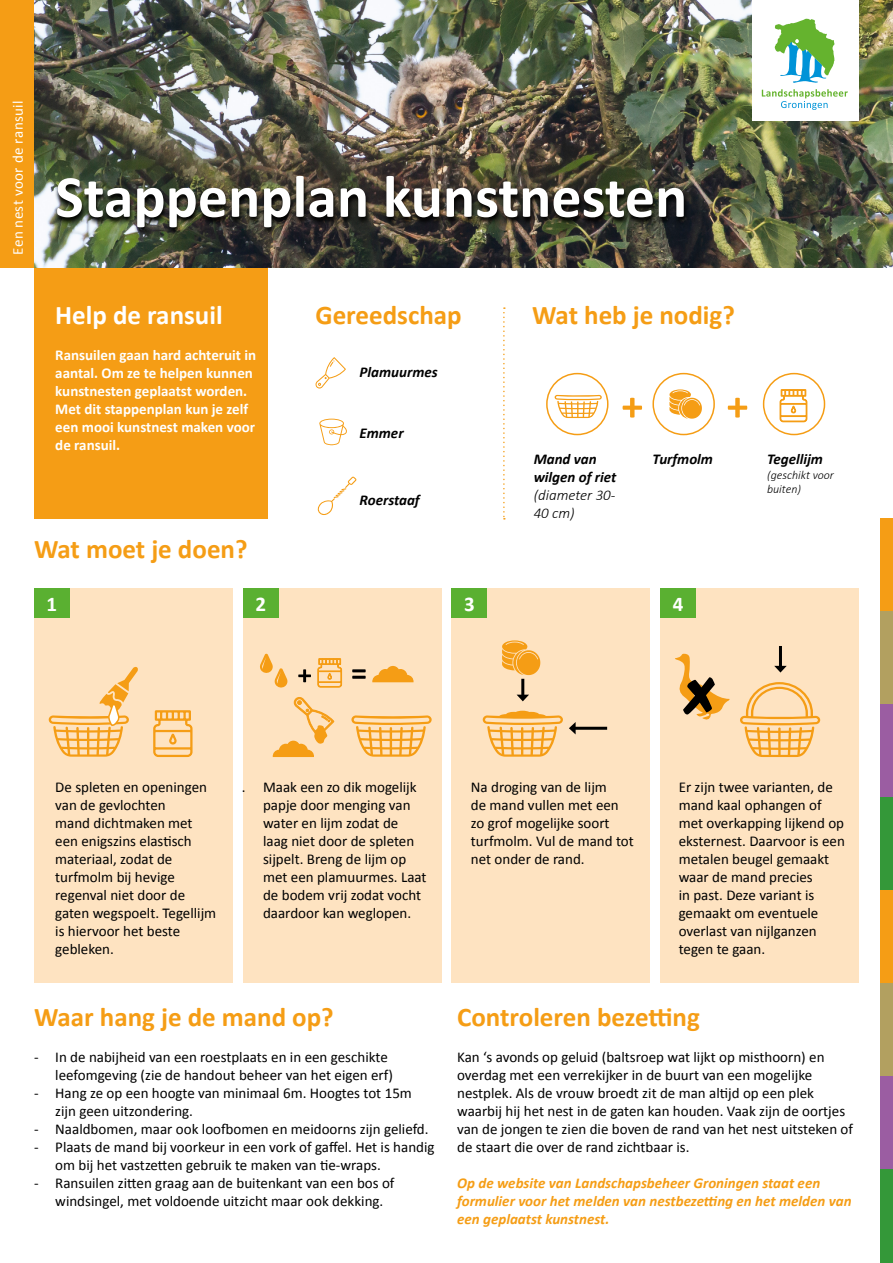
<style>
.page{position:relative;width:893px;height:1263px;background:#fff}
.page>*{position:absolute;margin:0;border:0;box-sizing:border-box;transform-origin:0 0}
.t1{font:700 60px "Calibri";color:#fff}
.t2{font:700 27px "Calibri";color:#f59d15}
.t3{font:700 27px "Calibri";color:#fff}
.t4{font:700 21px "Calibri";color:#fff}
.t5{font:15px/18px "Calibri";color:#000}
.t6{font:700 15px/18px "Calibri";color:#fff}
.t7{font:italic 700 15px/18px "Calibri";color:#f59d15}
.t8{font:italic 700 15px/18px "Calibri";color:#000}
.t9{font:15px "Calibri";letter-spacing:.02em;color:#fff}
.t10{font:italic 300 15px/18px "Calibri";color:#000}
.t11{font:italic 300 12px/14.4px "Calibri";color:#000}
</style>
<div class="page">
<div style="left:34px;top:267px;width:233px;height:252px;background:#f59d15"></div>
<div style="left:34px;top:588px;width:199px;height:394px;background:#fee3c1"></div>
<div style="left:243px;top:588px;width:199px;height:394px;background:#fee3c1"></div>
<div style="left:451px;top:588px;width:199px;height:394px;background:#fee3c1"></div>
<div style="left:660px;top:588px;width:199px;height:394px;background:#fee3c1"></div>
<svg style="left:351px;top:715px;width:81px;height:42px"></svg>
<svg style="left:555px;top:395px;width:47px;height:23px"></svg>
<svg style="left:740px;top:682px;width:80px;height:75px"></svg>
<img style="left:34px;top:0;width:859px;height:267px">
<img style="left:54px;top:176px;width:635px;height:60px">
<div style="left:0;top:0;width:34px;height:267px;background:#f59d15"></div>
<div style="left:753px;top:0;width:106px;height:121px;background:#fff"></div>
<svg style="left:762px;top:89px;width:86px;height:21px"></svg>
<svg style="left:775px;top:19px;width:59px;height:64px"></svg>
<div style="left:880px;top:519px;width:13px;height:93px;background:#f59d15"></div>
<div style="left:880px;top:612px;width:13px;height:93px;background:#b2a060"></div>
<div style="left:880px;top:705px;width:13px;height:93px;background:#9b5da2"></div>
<div style="left:880px;top:798px;width:13px;height:93px;background:#349839"></div>
<div style="left:880px;top:891px;width:13px;height:93px;background:#f59d15"></div>
<div style="left:880px;top:984px;width:13px;height:93px;background:#b2a060"></div>
<div style="left:880px;top:1077px;width:13px;height:93px;background:#9b5da2"></div>
<div style="left:880px;top:1170px;width:13px;height:93px;background:#349839"></div>
<svg style="left:315px;top:357px;width:31px;height:31px"></svg>
<svg style="left:319px;top:419px;width:28px;height:26px"></svg>
<svg style="left:317px;top:476px;width:39px;height:39px"></svg>
<svg style="left:780px;top:389px;width:27px;height:33px"></svg>
<svg style="left:669px;top:389px;width:33px;height:30px"></svg>
<div style="left:546px;top:373px;width:62px;height:62px;border:2px solid #f59d15;border-radius:50%"></div>
<div style="left:652px;top:373px;width:63px;height:62px;border:2px solid #f59d15;border-radius:50%"></div>
<div style="left:763px;top:373px;width:62px;height:62px;border:2px solid #f59d15;border-radius:50%"></div>
<svg style="left:623px;top:398px;width:19px;height:20px"></svg>
<svg style="left:728px;top:398px;width:19px;height:20px"></svg>
<svg style="left:503px;top:307px;width:2px;height:212px"></svg>
<svg style="left:153px;top:710px;width:40px;height:47px"></svg>
<svg style="left:317px;top:658px;width:25px;height:30px"></svg>
<svg style="left:49px;top:667px;width:89px;height:90px"></svg>
<svg style="left:298px;top:669px;width:13px;height:13px"></svg>
<svg style="left:352px;top:669px;width:14px;height:10px"></svg>
<svg style="left:372px;top:666px;width:42px;height:16px"></svg>
<svg style="left:483px;top:711px;width:80px;height:46px"></svg>
<svg style="left:272px;top:697px;width:62px;height:60px"></svg>
<svg style="left:260px;top:653px;width:28px;height:35px"></svg>
<svg style="left:502px;top:640px;width:38px;height:35px"></svg>
<hr style="left:575px;top:727px;width:32px;height:3px;background:#000">
<svg style="left:569px;top:722px;width:7px;height:12px"></svg>
<hr style="left:779px;top:646px;width:3px;height:21px;background:#000">
<svg style="left:774px;top:666px;width:13px;height:6px"></svg>
<hr style="left:521px;top:679px;width:3px;height:17px;background:#000">
<svg style="left:517px;top:695px;width:12px;height:6px"></svg>
<svg style="left:675px;top:653px;width:55px;height:67px"></svg>
<div style="left:34px;top:588px;width:36px;height:30px;background:#5ab031"></div>
<div style="left:243px;top:588px;width:36px;height:30px;background:#5ab031"></div>
<div style="left:451px;top:588px;width:36px;height:30px;background:#5ab031"></div>
<div style="left:660px;top:588px;width:36px;height:30px;background:#5ab031"></div>
<p class="t9" style="left:7px;top:255px;width:155px;rotate:-90deg">Een nest voor de ransuil</p>
<h1 class="t1" style="left:55px;top:154px;width:633px">Stappenplan kunstnesten</h1>
<h2 class="t3" style="left:55px;top:296px;width:169px">Help de ransuil</h2>
<p class="t6" style="left:55px;top:346px;width:203px">Ransuilen gaan hard achteruit in aantal. Om ze te helpen kunnen kunstnesten geplaatst worden.<br>Met dit stappenplan kun je zelf een mooi kunstnest maken voor de ransuil.</p>
<h2 class="t2" style="left:315px;top:296px;width:148px">Gereedschap</h2>
<h2 class="t2" style="left:532px;top:296px;width:204px">Wat heb je nodig?</h2>
<p class="t8" style="left:360px;top:362px;width:80px">Plamuurmes</p>
<p class="t8" style="left:360px;top:424px;width:46px">Emmer</p>
<p class="t8" style="left:360px;top:490px;width:62px">Roerstaaf</p>
<p class="t8" style="left:534px;top:450px;width:84px">Mand van wilgen of riet</p>
<p class="t10" style="left:534px;top:486px;width:83px">(diameter 30-<br>40 cm)</p>
<p class="t8" style="left:652px;top:450px;width:62px">Turfmolm</p>
<h2 class="t2" style="left:34px;top:530px;width:215px">Wat moet je doen?</h2>
<h3 class="t4" style="left:47px;top:589px;width:12px">1</h3>
<h3 class="t4" style="left:255px;top:589px;width:12px">2</h3>
<h3 class="t4" style="left:464px;top:589px;width:12px">3</h3>
<h3 class="t4" style="left:673px;top:589px;width:12px">4</h3>
<p class="t8" style="left:767px;top:450px;width:57px">Tegellijm</p>
<p class="t11" style="left:767px;top:467px;width:68px">(geschikt voor buiten)</p>
<p class="t5" style="left:55px;top:778px;width:163px">De spleten en openingen van de gevlochten<br>mand dichtmaken met een enigszins elastisch materiaal, zodat de turfmolm bij hevige regenval niet door de gaten wegspoelt. Tegellijm is hiervoor het beste gebleken.</p>
<p class="t5" style="left:263px;top:778px;width:165px;text-indent:-21px">. Maak een zo dik mogelijk papje door menging van water en lijm zodat de laag niet door de spleten sijpelt. Breng de lijm op met een plamuurmes. Laat de bodem vrij zodat vocht daardoor kan weglopen.</p>
<p class="t5" style="left:471px;top:778px;width:164px">Na droging van de lijm<br>de mand vullen met een zo grof mogelijke soort turfmolm. Vul de mand tot net onder de rand.</p>
<p class="t5" style="left:679px;top:778px;width:168px">Er zijn twee varianten, de mand kaal ophangen of met overkapping lijkend op eksternest. Daarvoor is een metalen beugel gemaakt waar de mand precies<br>in past. Deze variant is gemaakt om eventuele overlast van nijlganzen tegen te gaan.</p>
<h2 class="t2" style="left:34px;top:998px;width:301px">Waar hang je de mand op?</h2>
<p class="t5" style="left:55px;top:1048px;width:339px;text-indent:-21px">- In de nabijheid van een roestplaats en in een geschikte leefomgeving (zie de handout beheer van het eigen erf)</p>
<p class="t5" style="left:55px;top:1084px;width:358px;text-indent:-21px">- Hang ze op een hoogte van minimaal 6m. Hoogtes tot 15m zijn geen uitzondering.</p>
<p class="t5" style="left:34px;top:1120px;width:396px">- Naaldbomen, maar ook loofbomen en meidoorns zijn geliefd.</p>
<p class="t5" style="left:55px;top:1138px;width:381px;text-indent:-21px">- Plaats de mand bij voorkeur in een vork of gaffel. Het is handig om bij het vastzetten gebruik te maken van tie-wraps.</p>
<p class="t5" style="left:55px;top:1174px;width:341px;text-indent:-21px">- Ransuilen zitten graag aan de buitenkant van een bos of windsingel, met voldoende uitzicht maar ook dekking.</p>
<h2 class="t2" style="left:457px;top:998px;width:244px">Controleren bezetting</h2>
<p class="t5" style="left:457px;top:1048px;width:397px">Kan ‘s avonds op geluid (baltsroep wat lijkt op misthoorn) en overdag met een verrekijker in de buurt van een mogelijke nestplek. Als de vrouw broedt zit de man altijd op een plek waarbij hij het nest in de gaten kan houden. Vaak zijn de oortjes van de jongen te zien die boven de rand van het nest uitsteken of de staart die over de rand zichtbaar is.</p>
<p class="t7" style="left:457px;top:1174px;width:396px">Op de website van Landschapsbeheer Groningen staat een formulier voor het melden van nestbezetting en het melden van een geplaatst kunstnest.</p>
</div>
